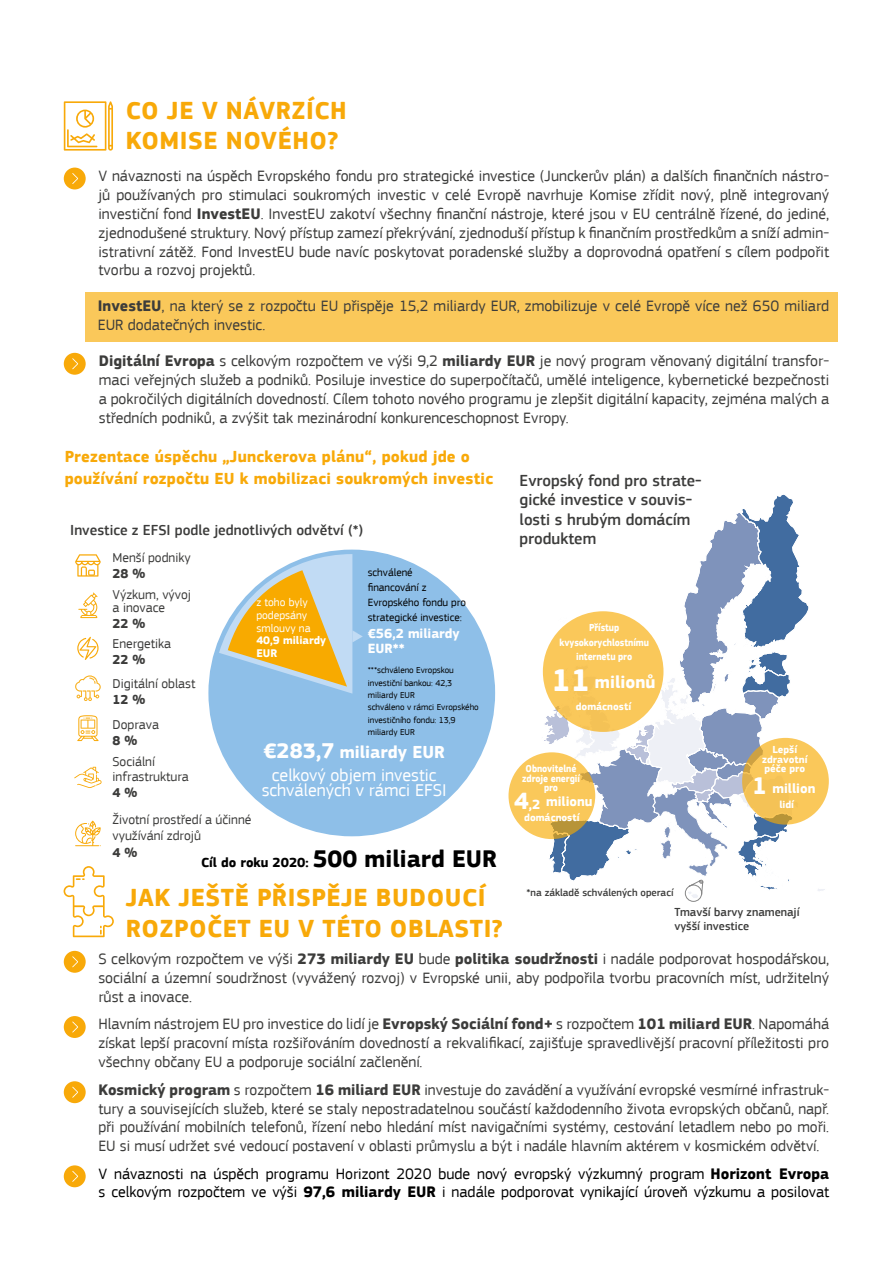
<style>
.page{position:relative;width:893px;height:1263px;background:#fff}
.page>*{position:absolute;margin:0;border:0;box-sizing:border-box;transform-origin:0 0}
.Body_Text{font:700 32.25px "EC Square Sans Pro";color:#fff}
.Body_Text-2{font:700 25.5px/30.6px "EC Square Sans Pro";letter-spacing:.02em;color:#f8a909}
.Sub-title_1{font:700 25.5px/30.6px "EC Square Sans Pro";letter-spacing:.02em;color:#f8a909}
.Body_Text-3{font:700 24.75px "EC Square Sans Pro";color:#fff}
.Body_Text-4{font:700 18px "EC Square Sans Pro";color:#fff}
.Body_Text-5{font:17.85px/15.1px "EC Square Sans Pro";color:#fff;text-align:center}
.Body_Text-6{font:700 17.85px "EC Square Sans Pro";color:#fff}
.Graph_Title{font:700 16.5px/22.5px "EC Square Sans Pro";letter-spacing:.01em;color:#f8a909}
.Body_Text-7{font:500 16.5px/19.5px "EC Square Sans Pro";color:#3c3c3b}
.Body_Text-8{font:15.75px/18.9px "EC Square Sans Pro";color:#3c3c3b;text-align:justify}
.Body_Text-9{font:15.75px/18px "EC Square Sans Pro";color:#000}
.Bullets{font:15.75px/18.9px "EC Square Sans Pro";color:#3c3c3b}
.Body_Text-10{font:500 15px "EC Square Sans Pro";color:#3c3c3b}
.Body_Text-11{font:700 13.8px/15.1px "EC Square Sans Pro";color:#fff}
.Body_Text-12{font:700 13.8px "EC Square Sans Pro";color:#000}
.Body_Text-13{font:13.5px/13.5px "EC Square Sans Pro";color:#3c3c3b}
.Body_Text-14{font:700 13.5px "EC Square Sans Pro";color:#3c3c3b}
.Body_Text-15{font:500 12px/13.5px "EC Square Sans Pro";color:#3c3c3b}
.Body_Text-16{font:11.55px/12.6px "EC Square Sans Pro";color:#fff}
.Body_Text-17{font:11.1px/15.1px "EC Square Sans Pro";color:#000}
.Body_Text-18{font:700 10.5px/14.5px "EC Square Sans Pro";letter-spacing:-.01em;color:#fff;text-align:center;scale:.9 1}
.Body_Text-19{font:700 10.5px/9.4px "EC Square Sans Pro";letter-spacing:-.01em;color:#fff;text-align:center}
.Body_Text-20{font:500 10.5px "EC Square Sans Pro";color:#3c3c3b}
.Body_Text-21{font:9px/12.5px "EC Square Sans Pro";color:#000}
.s1{font-weight:700}
.s2{font-size:13.65px}
.s3{font-size:22.05px}
.s4{font-size:24.75px}
</style>
<div class="page">
<div style="left:85px;top:292px;width:752px;height:49px;background:#fac85a"></div>
<svg style="left:64px;top:101px;width:49px;height:50px"></svg>
<div style="left:64px;top:168px;width:22px;height:21px;background:#f8a909;border-radius:50%"></div>
<svg style="left:72px;top:173px;width:6px;height:11px"></svg>
<div style="left:64px;top:353px;width:22px;height:22px;background:#f8a909;border-radius:50%"></div>
<svg style="left:72px;top:358px;width:6px;height:11px"></svg>
<svg style="left:64px;top:866px;width:50px;height:71px"></svg>
<div style="left:64px;top:951px;width:22px;height:22px;background:#f8a909;border-radius:50%"></div>
<svg style="left:72px;top:956px;width:6px;height:11px"></svg>
<div style="left:64px;top:1016px;width:22px;height:22px;background:#f8a909;border-radius:50%"></div>
<svg style="left:72px;top:1021px;width:6px;height:11px"></svg>
<div style="left:64px;top:1081px;width:22px;height:22px;background:#f8a909;border-radius:50%"></div>
<svg style="left:72px;top:1087px;width:6px;height:11px"></svg>
<div style="left:64px;top:1165px;width:22px;height:22px;background:#f8a909;border-radius:50%"></div>
<svg style="left:72px;top:1171px;width:6px;height:11px"></svg>
<svg style="left:818px;top:889px;width:7px;height:2px"></svg>
<svg style="left:542px;top:494px;width:267px;height:408px"></svg>
<svg style="left:77px;top:715px;width:22px;height:26px"></svg>
<svg style="left:75px;top:554px;width:26px;height:23px"></svg>
<svg style="left:75px;top:821px;width:26px;height:25px"></svg>
<svg style="left:74px;top:767px;width:28px;height:21px"></svg>
<svg style="left:78px;top:592px;width:20px;height:26px"></svg>
<svg style="left:75px;top:675px;width:26px;height:26px"></svg>
<svg style="left:77px;top:637px;width:22px;height:23px"></svg>
<div style="left:208px;top:550px;width:287px;height:286px;background:#8ebfe8;border-radius:50%"></div>
<svg style="left:219px;top:554px;width:144px;height:140px"></svg>
<div style="left:543px;top:611px;width:120px;height:121px;background:#fac85a;border-radius:50%"></div>
<svg style="left:508px;top:752px;width:87px;height:87px;background:#f4c459"></svg>
<svg style="left:742px;top:738px;width:87px;height:87px;background:#f4c358"></svg>
<p class="Sub-title_1" style="left:126px;top:96px;width:222px">CO JE V NÁVRZÍCH<br>KOMISE NOVÉHO?</p>
<p class="Body_Text-8" style="left:98px;top:166px;width:732px">V návaznosti na úspěch Evropského fondu pro strategické investice (Junckerův plán) a dalších finančních nástro&shy;jů používaných pro stimulaci soukromých investic v celé Evropě navrhuje Komise zřídit nový, plně integrovaný investiční fond <span class="s1">InvestEU</span>. InvestEU zakotví všechny finanční nástroje, které jsou v EU centrálně řízené, do jediné, zjednodušené struktury. Nový přístup zamezí překrývání, zjednoduší přístup k finančním prostředkům a sníží admin&shy;istrativní zátěž. Fond InvestEU bude navíc poskytovat poradenské služby a doprovodná opatření s cílem podpořit tvorbu a rozvoj projektů.</p>
<p class="Bullets" style="left:98px;top:297px;width:733px"><span class="s1">InvestEU</span>, na který se z rozpočtu EU přispěje 15,2 miliardy EUR, zmobilizuje v celé Evropě více než 650 miliard<br>EUR dodatečných investic.</p>
<p class="Body_Text-8" style="left:99px;top:352px;width:732px"><span class="s1">Digitální Evropa</span> s celkovým rozpočtem ve výši 9,2 <span class="s1">miliardy EUR</span> je nový program věnovaný digitální transfor&shy;maci veřejných služeb a podniků. Posiluje investice do superpočítačů, umělé inteligence, kybernetické bezpečnosti a pokročilých digitálních dovedností. Cílem tohoto nového programu je zlepšit digitální kapacity, zejména malých a středních podniků, a zvýšit tak mezinárodní konkurenceschopnost Evropy.</p>
<p class="Graph_Title" style="left:65px;top:446px;width:430px">Prezentace úspěchu „Junckerova plánu“, pokud jde o používání rozpočtu EU k mobilizaci soukromých investic</p>
<p class="Body_Text-10" style="left:70px;top:522px;width:294px">Investice z EFSI podle jednotlivých odvětví (*)</p>
<p class="Body_Text-13" style="left:113px;top:551px;width:80px">Menší podniky</p>
<p class="Body_Text-14" style="left:113px;top:565px;width:35px">28 %</p>
<p class="Body_Text-17" style="left:368px;top:565px;width:100px">schválené financování z<br>Evropského fondu pro strategické investice:</p>
<p class="Body_Text-11" style="left:368px;top:626px;width:93px"><span class="s2">€</span>56,2 miliardy<br>EUR**</p>
<p class="Body_Text-21" style="left:368px;top:664px;width:112px">***schváleno Evropskou investiční bankou: 42,3 miliardy EUR<br>schváleno v rámci Evropského investičního fondu: 13,9 miliardy EUR</p>
<p class="Body_Text-13" style="left:113px;top:588px;width:80px">Výzkum, vývoj a inovace</p>
<p class="Body_Text-14" style="left:113px;top:616px;width:35px">22 %</p>
<p class="Body_Text-13" style="left:113px;top:636px;width:60px">Energetika</p>
<p class="Body_Text-14" style="left:113px;top:651px;width:35px">22 %</p>
<p class="Body_Text-13" style="left:113px;top:677px;width:84px">Digitální oblast</p>
<p class="Body_Text-14" style="left:113px;top:692px;width:35px">12 %</p>
<p class="Body_Text-13" style="left:113px;top:718px;width:48px">Doprava</p>
<p class="Body_Text-14" style="left:113px;top:732px;width:26px">8 %</p>
<p class="Body_Text-13" style="left:113px;top:754px;width:78px;line-height:15px">Sociální infrastruktura</p>
<p class="Body_Text-14" style="left:113px;top:784px;width:26px">4 %</p>
<p class="Body_Text-13" style="left:113px;top:811px;width:140px;line-height:16.5px">Životní prostředí a účinné využívání zdrojů</p>
<p class="Body_Text-14" style="left:113px;top:844px;width:26px">4 %</p>
<p class="Body_Text-16" style="left:256px;top:596px;width:71px">z toho byly podepsány smlouvy na<br><span class="s1">40,9 miliardy<br>EUR</span></p>
<p class="Body_Text-6" style="left:263px;top:741px;width:183px"><span class="s3">€283,7</span> miliardy EUR</p>
<p class="Body_Text-5" style="left:262px;top:768px;width:186px">celkový objem investic schválených v rámci EFSI</p>
<p class="Body_Text-12" style="left:201px;top:854px;width:297px">Cíl do roku 2020: <span class="s4">500 miliard EUR</span></p>
<p class="Body_Text-7" style="left:520px;top:471px;width:184px">Evropský fond pro strate&shy;gické investice v souvis&shy;losti s hrubým domácím produktem</p>
<p class="Body_Text-18" style="left:559px;top:621px;width:101px">Přístup kvysokorychlostnímu internetu pro</p>
<p class="Body_Text" style="left:551px;top:661px;width:40px">11</p>
<p class="Body_Text-4" style="left:595px;top:671px;width:62px">milionů</p>
<p class="Body_Text-19" style="left:576px;top:702px;width:57px">domácností</p>
<p class="Body_Text-18" style="left:522px;top:765px;width:66px;line-height:9.4px">Obnovitelné zdroje energií pro</p>
<p class="Body_Text-11" style="left:514px;top:797px;width:28px"><span class="s4">4</span>,2</p>
<p class="Body_Text-11" style="left:546px;top:794px;width:48px">milionu</p>
<p class="Body_Text-19" style="left:524px;top:814px;width:57px">domácností</p>
<p class="Body_Text-19" style="left:762px;top:745px;width:47px">Lepší zdravotní péče pro</p>
<p class="Body_Text-3" style="left:752px;top:771px;width:16px">1</p>
<p class="Body_Text-11" style="left:772px;top:781px;width:45px">million</p>
<p class="Body_Text-19" style="left:779px;top:800px;width:16px">lidí</p>
<p class="Body_Text-2" style="left:126px;top:883px;width:379px">JAK JEŠTĚ PŘISPĚJE BUDOUCÍ<br>ROZPOČET EU V TÉTO OBLASTI?</p>
<p class="Body_Text-8" style="left:98px;top:950px;width:732px">S celkovým rozpočtem ve výši <span class="s1">273 miliardy EU</span> bude <span class="s1">politika soudržnosti</span> i nadále podporovat hospodářskou, sociální a územní soudržnost (vyvážený rozvoj) v Evropské unii, aby podpořila tvorbu pracovních míst, udržitelný růst a inovace.</p>
<p class="Body_Text-8" style="left:98px;top:1015px;width:732px">Hlavním nástrojem EU pro investice do lidí je <span class="s1">Evropský Sociální fond+</span> s rozpočtem <span class="s1">101 miliard EUR</span>. Napomáhá získat lepší pracovní místa rozšiřováním dovedností a rekvalifikací, zajišťuje spravedlivější pracovní příležitosti pro všechny občany EU a podporuje sociální začlenění.</p>
<p class="Body_Text-8" style="left:98px;top:1080px;width:732px"><span class="s1">Kosmický program</span> s rozpočtem <span class="s1">16 miliard EUR</span> investuje do zavádění a využívání evropské vesmírné infrastruk&shy;tury a souvisejících služeb, které se staly nepostradatelnou součástí každodenního života evropských občanů, např. při používání mobilních telefonů, řízení nebo hledání míst navigačními systémy, cestování letadlem nebo po moři.<br>EU si musí udržet své vedoucí postavení v oblasti průmyslu a být i nadále hlavním aktérem v kosmickém odvětví.</p>
<p class="Body_Text-9" style="left:98px;top:1165px;width:732px">V návaznosti na úspěch programu Horizont 2020 bude nový evropský výzkumný program <span class="s1">Horizont Evropa </span>s celkovým rozpočtem ve výši <span class="s1">97,6 miliardy EUR</span> i nadále podporovat vynikající úroveň výzkumu a posilovat</p>
<p class="Body_Text-20" style="left:526px;top:886px;width:149px">*na základě schválených operací</p>
<p class="Body_Text-15" style="left:674px;top:906px;width:127px">Tmavší barvy znamenají vyšší investice</p>
</div>
